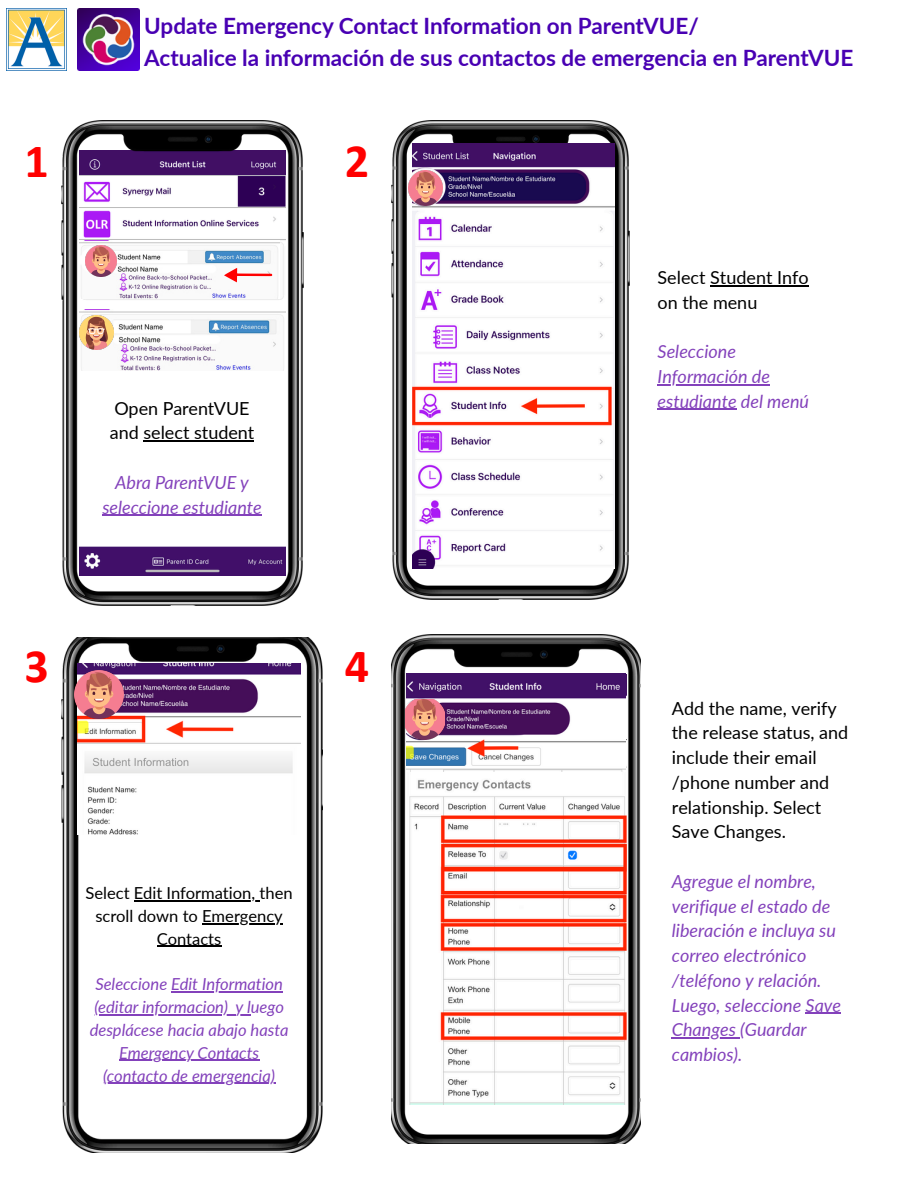
<style>
.page{position:relative;width:918px;height:1188px;background:#fff}
.page>*{position:absolute;margin:0;border:0;box-sizing:border-box;transform-origin:0 0}
.t1{font:700 48px "Calibri";color:#f00}
.t2{font:700 22.5px/31.5px "Lato";color:#4800b3}
.t3{font:italic 18px/24.8px "Lato";color:#8341bb}
.t4{font:18px/24.8px "Lato";color:#000}
.t5{font:italic 16.5px "Lato";color:#8341bb}
.t6{font:16.5px "Lato";color:#000}
</style>
<div class="page">
<img style="left:62px;top:121px;width:242px;height:485px">
<img style="left:80px;top:310px;width:206px;height:61px">
<img style="left:80px;top:315px;width:34px;height:34px">
<img style="left:392px;top:121px;width:238px;height:478px">
<img style="left:413px;top:144px;width:201px;height:424px">
<img style="left:408px;top:171px;width:34px;height:34px">
<img style="left:392px;top:634px;width:249px;height:510px">
<img style="left:407px;top:771px;width:219px;height:333px">
<img style="left:407px;top:674px;width:219px;height:97px">
<img style="left:406px;top:699px;width:38px;height:41px">
<img style="left:62px;top:637px;width:261px;height:515px">
<img style="left:78px;top:664px;width:223px;height:171px">
<img style="left:78px;top:9px;width:61px;height:62px">
<img style="left:6px;top:9px;width:61px;height:62px">
<svg style="left:224px;top:268px;width:48px;height:14px"></svg>
<img style="left:75px;top:670px;width:48px;height:48px">
<hr style="left:134px;top:900px;width:126px;height:1px;background:#000">
<hr style="left:202px;top:923px;width:81px;height:1px;background:#000">
<hr style="left:157px;top:946px;width:64px;height:1px;background:#000">
<hr style="left:171px;top:992px;width:112px;height:1px;background:#8341bb">
<hr style="left:94px;top:1014px;width:134px;height:1px;background:#8341bb">
<svg style="left:228px;top:1014px;width:23px;height:1px"></svg>
<hr style="left:119px;top:1060px;width:140px;height:1px;background:#8341bb">
<hr style="left:103px;top:1083px;width:172px;height:1px;background:#8341bb">
<hr style="left:143px;top:441px;width:111px;height:1px;background:#000">
<hr style="left:102px;top:515px;width:160px;height:1px;background:#8341bb">
<hr style="left:710px;top:285px;width:99px;height:1px;background:#000">
<hr style="left:658px;top:384px;width:112px;height:1px;background:#8341bb">
<hr style="left:658px;top:409px;width:79px;height:1px;background:#8341bb">
<hr style="left:806px;top:1013px;width:35px;height:1px;background:#8341bb">
<hr style="left:672px;top:1037px;width:68px;height:2px;background:#8341bb">
<p class="t2" style="left:144px;top:10px;width:711px">Update Emergency Contact Information on ParentVUE/<br>Actualice la información de sus contactos de emergencia en ParentVUE</p>
<p class="t1" style="left:24px;top:141px;width:26px">1</p>
<p class="t1" style="left:345px;top:141px;width:26px">2</p>
<p class="t4" style="left:110px;top:395px;width:146px">Open ParentVUE and select student</p>
<p class="t3" style="left:102px;top:470px;width:161px;text-align:center">Abra ParentVUE y seleccione estudiante</p>
<p class="t1" style="left:24px;top:646px;width:26px">3</p>
<p class="t1" style="left:345px;top:646px;width:26px">4</p>
<p class="t6" style="left:86px;top:883px;width:209px">Select Edit Information, then</p>
<p class="t6" style="left:95px;top:906px;width:189px">scroll down to Emergency</p>
<h1 class="t6" style="left:157px;top:929px;width:66px">Contacts</h1>
<h1 class="t5" style="left:95px;top:974px;width:189px">Seleccione Edit Information</h1>
<p class="t5" style="left:94px;top:997px;width:191px">(editar informacion) y luego</p>
<p class="t5" style="left:90px;top:1020px;width:200px">desplácese hacia abajo hasta</p>
<p class="t5" style="left:119px;top:1043px;width:142px">Emergency Contacts</p>
<p class="t5" style="left:103px;top:1065px;width:174px">(contacto de emergencia)</p>
<p class="t4" style="left:658px;top:265px;width:153px">Select Student Info on the menu</p>
<p class="t3" style="left:658px;top:339px;width:80px">Seleccione</p>
<p class="t3" style="left:658px;top:364px;width:153px">Información de estudiante del menú</p>
<p class="t4" style="left:672px;top:695px;width:178px">Add the name, verify the release status, and include their email /phone number and relationship. Select<br>Save Changes.</p>
<p class="t3" style="left:672px;top:868px;width:171px">Agregue el nombre, verifique el estado de liberación e incluya su correo electrónico /teléfono y relación.<br>Luego, seleccione Save</p>
<p class="t3" style="left:672px;top:1017px;width:136px">Changes (Guardar cambios).</p>
</div>
